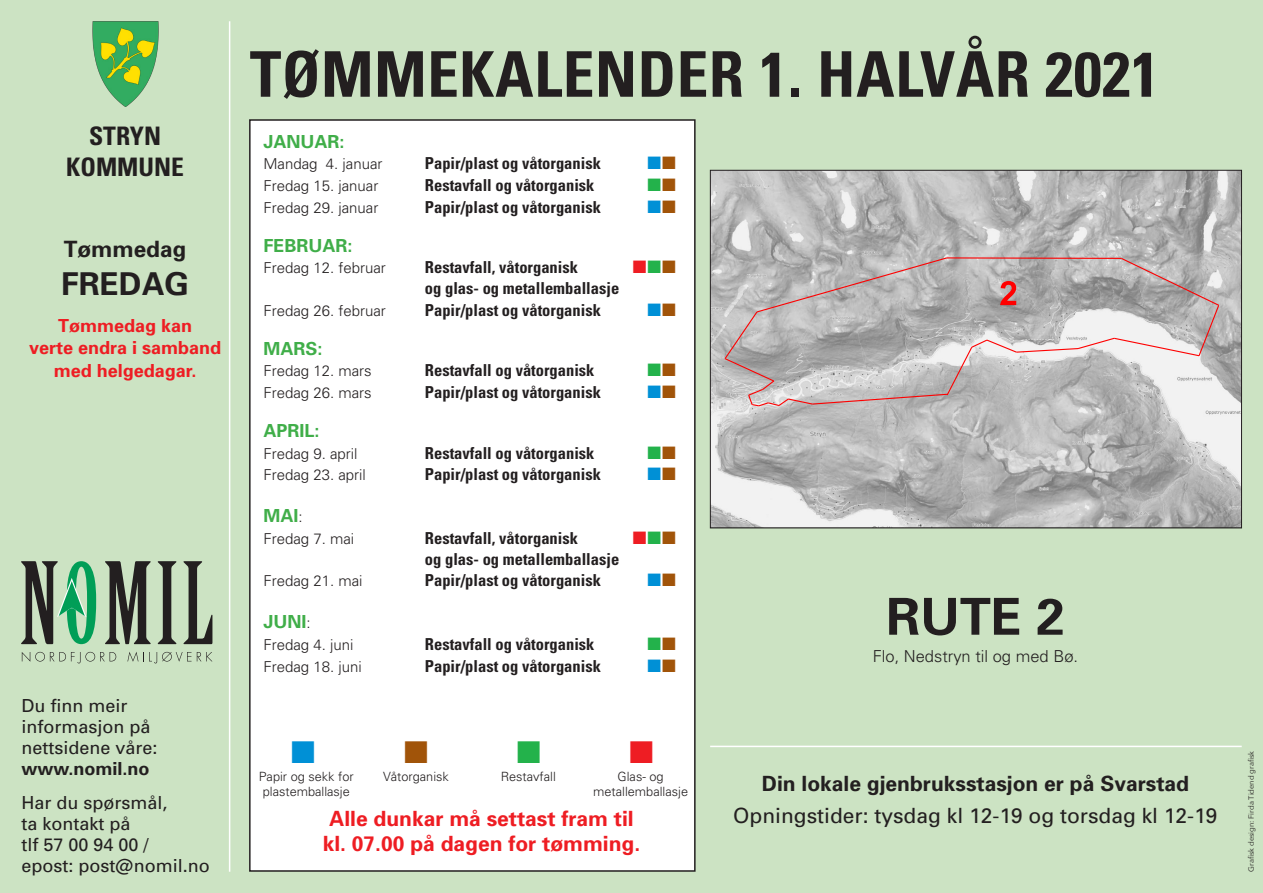
<style>
.page{position:relative;width:1263px;height:893px;background:#cce3c3}
.page>*{position:absolute;margin:0;border:0;box-sizing:border-box;transform-origin:0 0}
.t1{font:700 condensed 63px "Univers";letter-spacing:.01em;color:#231f20}
.t2{font:700 51px "Univers";color:#231f20}
.t3{font:700 31.5px "Univers";color:#231f20}
.t4{font:31.5px "Zapf Dingbats ITC";color:#0090d6}
.t5{font:31.5px "Zapf Dingbats ITC";color:#a15409}
.t6{font:31.5px "Zapf Dingbats ITC";color:#23b24b}
.t7{font:31.5px "Zapf Dingbats ITC";color:#ee1d23}
.t8{font:700 condensed 25.5px/30.6px "Univers";color:#231f20;text-align:center}
.t9{font:700 22.5px "Univers";color:#231f20}
.t10{font:700 21px/25.5px "Univers";color:#ee1d23;text-align:center}
.t11{font:21px "Univers";color:#231f20}
.t12{font:700 21px "Univers";color:#231f20}
.t13{font:18px/21px "Univers";color:#231f20}
.t14{font:700 18px/22.5px "Univers";color:#ee1d23;text-align:center}
.t15{font:700 18px "Univers";color:#40ae49}
.t16{font:18px "Zapf Dingbats ITC";color:#fff}
.t17{font:700 condensed 16.5px "Univers";color:#231f20}
.t18{font:300 16.5px "Univers";color:#231f20}
.t19{font:300 15px "Univers";color:#231f20}
.t20{font:300 12.75px/15.3px "Univers";color:#231f20;text-align:center}
.t21{font:7.5px "Avenir Next";color:#231f20}
.s1{font-weight:700}
.s2{color:#ee1d23}
.s3{color:#23b24b}
.s4{color:#a15409}
.s5{font-weight:300;font-size:15px;color:#231f20}
</style>
<div class="page">
<img style="left:91px;top:21px;width:68px;height:85px">
<div style="left:250px;top:120px;width:445px;height:751px;background:#fff"></div>
<div style="left:249px;top:119px;width:447px;height:753px;border:2px solid #231f20"></div>
<svg style="left:22px;top:652px;width:94px;height:11px"></svg>
<svg style="left:127px;top:652px;width:85px;height:11px"></svg>
<svg style="left:105px;top:561px;width:46px;height:83px;background:#6b7265"></svg>
<svg style="left:158px;top:561px;width:18px;height:83px"></svg>
<svg style="left:183px;top:561px;width:29px;height:83px;background:#899683"></svg>
<svg style="left:21px;top:561px;width:75px;height:83px;background:#6e9e7e"></svg>
<img style="left:712px;top:172px;width:528px;height:354px">
<svg style="left:748px;top:380px;width:41px;height:26px"></svg>
<img style="left:788px;top:398px;width:24px;height:7px">
<img style="left:812px;top:394px;width:136px;height:11px">
<img style="left:724px;top:358px;width:50px;height:23px">
<img style="left:947px;top:347px;width:25px;height:48px">
<img style="left:971px;top:340px;width:16px;height:8px">
<img style="left:987px;top:340px;width:30px;height:13px">
<img style="left:1016px;top:348px;width:62px;height:5px">
<img style="left:1078px;top:338px;width:36px;height:11px">
<img style="left:1114px;top:338px;width:84px;height:18px">
<img style="left:1198px;top:306px;width:21px;height:50px">
<img style="left:1121px;top:258px;width:98px;height:48px">
<img style="left:947px;top:257px;width:174px;height:2px">
<img style="left:757px;top:257px;width:190px;height:55px">
<img style="left:725px;top:312px;width:32px;height:47px">
<hr style="left:229px;top:21px;width:1px;height:851px;background:#fff">
<hr style="left:710px;top:746px;width:532px;height:1px;background:#fff">
<p class="t8" style="left:66px;top:121px;width:119px">STRYN<br>KOMMUNE</p>
<p class="t9" style="left:64px;top:235px;width:124px">Tømmedag</p>
<p class="t3" style="left:61px;top:264px;width:129px">FREDAG</p>
<p class="t14" style="left:29px;top:314px;width:194px">Tømmedag kan<br>verte endra i samband med helgedagar.</p>
<p class="t13" style="left:22px;top:695px;width:138px">Du finn meir informasjon på nettsidene våre: <span class="s1">www.nomil.no</span></p>
<p class="t13" style="left:22px;top:792px;width:148px">Har du spørsmål, ta kontakt på</p>
<p class="t13" style="left:22px;top:834px;width:190px">tlf 57 00 94 00 /<br>epost: post@nomil.no</p>
<p class="t1" style="left:250px;top:36px;width:911px">TØMMEKALENDER 1. HALVÅR 2021</p>
<p class="t15" style="left:263px;top:131px;width:83px">JANUAR:</p>
<p class="t19" style="left:263px;top:155px;width:121px">Mandag 4. januar</p>
<p class="t17" style="left:425px;top:153px;width:177px">Papir/plast og våtorganisk</p>
<p class="t19" style="left:263px;top:177px;width:117px">Fredag 15. januar</p>
<p class="t17" style="left:425px;top:175px;width:171px">Restavfall og våtorganisk</p>
<p class="t19" style="left:263px;top:198px;width:117px">Fredag 29. januar</p>
<p class="t17" style="left:425px;top:197px;width:177px">Papir/plast og våtorganisk</p>
<p class="t15" style="left:263px;top:234px;width:91px">FEBRUAR:</p>
<p class="t19" style="left:263px;top:259px;width:124px">Fredag 12. februar</p>
<p class="t17" style="left:425px;top:257px;width:155px">Restavfall, våtorganisk</p>
<p class="t16" style="left:618px;top:259px;width:59px">■<span class="s2">■</span><span class="s3">■</span><span class="s4">■</span></p>
<p class="t17" style="left:425px;top:278px;width:196px">og glas- og metallemballasje</p>
<p class="t19" style="left:263px;top:301px;width:124px">Fredag 26. februar</p>
<p class="t17" style="left:425px;top:300px;width:177px">Papir/plast og våtorganisk</p>
<p class="t15" style="left:263px;top:338px;width:61px">MARS:</p>
<p class="t19" style="left:263px;top:362px;width:110px">Fredag 12. mars</p>
<p class="t17" style="left:425px;top:360px;width:171px">Restavfall og våtorganisk</p>
<p class="t19" style="left:263px;top:384px;width:110px">Fredag 26. mars</p>
<p class="t17" style="left:425px;top:382px;width:177px">Papir/plast og våtorganisk</p>
<p class="t15" style="left:263px;top:420px;width:58px">APRIL:</p>
<p class="t19" style="left:263px;top:444px;width:96px">Fredag 9. april</p>
<p class="t17" style="left:425px;top:443px;width:171px">Restavfall og våtorganisk</p>
<p class="t19" style="left:263px;top:466px;width:104px">Fredag 23. april</p>
<p class="t17" style="left:425px;top:464px;width:177px">Papir/plast og våtorganisk</p>
<p class="t15" style="left:263px;top:505px;width:41px">MAI<span class="s5">:</span></p>
<p class="t19" style="left:263px;top:529px;width:92px">Fredag 7. mai</p>
<p class="t17" style="left:425px;top:528px;width:155px">Restavfall, våtorganisk</p>
<p class="t16" style="left:618px;top:529px;width:59px">■<span class="s2">■</span><span class="s3">■</span><span class="s4">■</span></p>
<p class="t17" style="left:425px;top:549px;width:196px">og glas- og metallemballasje</p>
<p class="t19" style="left:263px;top:572px;width:101px">Fredag 21. mai</p>
<p class="t17" style="left:425px;top:570px;width:177px">Papir/plast og våtorganisk</p>
<p class="t15" style="left:263px;top:611px;width:49px">JUNI<span class="s5">:</span></p>
<p class="t19" style="left:263px;top:636px;width:92px">Fredag 4. juni</p>
<p class="t17" style="left:425px;top:634px;width:171px">Restavfall og våtorganisk</p>
<p class="t19" style="left:263px;top:657px;width:100px">Fredag 18. juni</p>
<p class="t17" style="left:425px;top:656px;width:177px">Papir/plast og våtorganisk</p>
<p class="t2" style="left:886px;top:586px;width:180px">RUTE 2</p>
<p class="t18" style="left:873px;top:646px;width:207px">Flo, Nedstryn til og med Bø.</p>
<p class="t4" style="left:291px;top:738px;width:25px">■</p>
<p class="t5" style="left:404px;top:738px;width:25px">■</p>
<p class="t6" style="left:517px;top:738px;width:25px">■</p>
<p class="t7" style="left:629px;top:737px;width:25px">■</p>
<p class="t20" style="left:383px;top:768px;width:67px">Våtorganisk</p>
<p class="t20" style="left:501px;top:768px;width:57px">Restavfall</p>
<p class="t20" style="left:593px;top:768px;width:96px">Glas- og metallemballasje</p>
<p class="t20" style="left:259px;top:768px;width:96px">Papir og sekk for plastemballasje</p>
<p class="t10" style="left:323px;top:806px;width:319px">Alle dunkar må settast fram til kl. 07.00 på dagen for tømming.</p>
<p class="t12" style="left:762px;top:771px;width:429px">Din lokale gjenbruksstasjon er på Svarstad</p>
<p class="t11" style="left:733px;top:803px;width:486px">Opningstider: tysdag kl 12-19 og torsdag kl 12-19</p>
<p class="t21" style="left:1245px;top:872px;width:122px;rotate:-90deg">Grafisk design: Firda Tidend grafisk</p>
</div>
